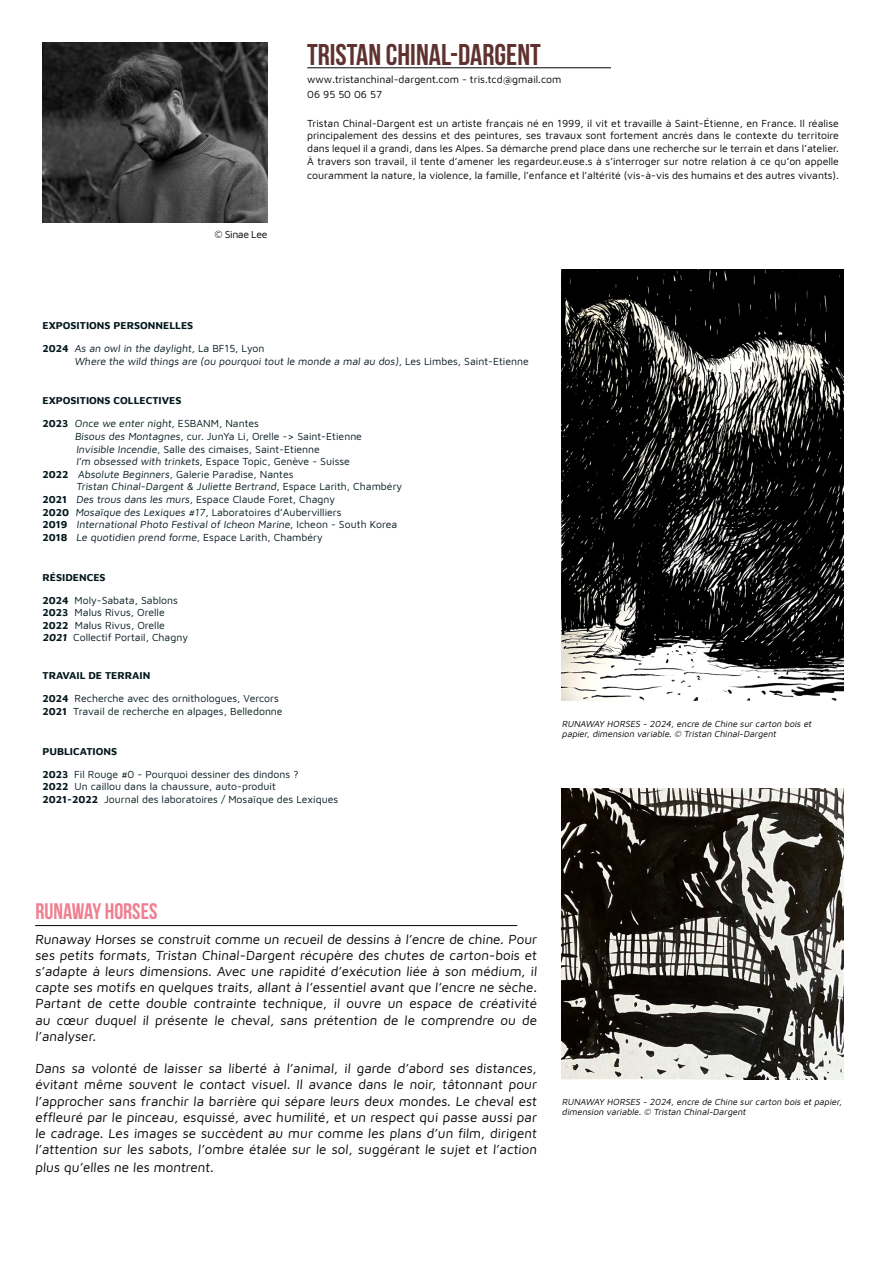
<style>
.page{position:relative;width:893px;height:1263px;background:#fff}
.page>*{position:absolute;margin:0;border:0;box-sizing:border-box;transform-origin:0 0}
.t1{font:700 30px "Bebas Neue";color:#5f322f}
.t2{font:700 22.5px "Bebas Neue";color:#ef7f90}
.t3{font:13.5px/16.2px "Maven Pro";color:#020203;text-align:justify}
.t4{font:10.5px/23.1px "Maven Pro";color:#03171d}
.t5{font:10.5px/12.6px "Maven Pro";color:#000;text-align:justify}
.t6{font:700 10.5px "Maven Pro";color:#03171d}
.t7{font:10.5px "Maven Pro";letter-spacing:-.04em;color:#000}
.t8{font:italic 9px/9.9px "Maven Pro";color:#000}
.s1{font-weight:700}
</style>
<div class="page">
<img style="left:43px;top:43px;width:224px;height:179px">
<hr style="left:35px;top:925px;width:482px;height:1px;background:#000">
<img style="left:562px;top:270px;width:282px;height:430px">
<img style="left:562px;top:789px;width:282px;height:290px">
<hr style="left:307px;top:67px;width:304px;height:1px;background:#000">
<h1 class="t1" style="left:307px;top:38px;width:235px">TRISTAN CHINAL-DARGENT</h1>
<p class="t5" style="left:307px;top:72px;width:256px;line-height:14.4px">www.tristanchinal-dargent.com - tris.tcd@gmail.com<br>06 95 50 06 57</p>
<p class="t7" style="left:215px;top:227px;width:54px">© Sinae Lee</p>
<p class="t5" style="left:307px;top:116px;width:533px">Tristan Chinal-Dargent est un artiste français né en 1999, il vit et travaille à Saint-Étienne, en France. Il réalise principalement des dessins et des peintures, ses travaux sont fortement ancrés dans le contexte du territoire dans lequel il a grandi, dans les Alpes. Sa démarche prend place dans une recherche sur le terrain et dans l’atelier.<br>À travers son travail, il tente d’amener les regardeur.euse.s à s’interroger sur notre relation à ce qu’on appelle</p>
<p class="t5" style="left:307px;top:169px;width:533px">couramment la nature, la violence, la famille, l’enfance et l’altérité (vis-à-vis des humains et des autres vivants).</p>
<p class="t4" style="left:43px;top:313px;width:223px"><span class="s1">EXPOSITIONS PERSONNELLES<br>2024</span> As an owl in the daylight, La BF15, Lyon</p>
<p class="t4" style="left:74px;top:349px;width:456px">Where the wild things are (ou pourquoi tout le monde a mal au dos), Les Limbes, Saint-Etienne</p>
<p class="t6" style="left:43px;top:393px;width:140px">EXPOSITIONS COLLECTIVES</p>
<p class="t4" style="left:43px;top:412px;width:218px"><span class="s1">2023</span> Once we enter night, ESBANM, Nantes</p>
<p class="t4" style="left:75px;top:424px;width:289px">Bisous des Montagnes, cur. JunYa Li, Orelle -&gt; Saint-Etienne</p>
<p class="t4" style="left:76px;top:437px;width:245px">Invisible Incendie, Salle des cimaises, Saint-Etienne</p>
<p class="t4" style="left:76px;top:449px;width:275px">I’m obsessed with trinkets, Espace Topic, Genève - Suisse</p>
<p class="t4" style="left:43px;top:462px;width:253px"><span class="s1">2022</span> Absolute Beginners, Galerie Paradise, Nantes</p>
<p class="t4" style="left:76px;top:475px;width:328px">Tristan Chinal-Dargent &amp; Juliette Bertrand, Espace Larith, Chambéry</p>
<p class="t4" style="left:43px;top:487px;width:294px"><span class="s1">2021</span> Des trous dans les murs, Espace Claude Foret, Chagny</p>
<p class="t4" style="left:43px;top:500px;width:301px"><span class="s1">2020</span> Mosaïque des Lexiques #17, Laboratoires d’Aubervilliers</p>
<p class="t4" style="left:43px;top:512px;width:356px"><span class="s1">2019</span> International Photo Festival of Icheon Marine, Icheon - South Korea</p>
<p class="t4" style="left:43px;top:525px;width:282px"><span class="s1">2018</span> Le quotidien prend forme, Espace Larith, Chambéry</p>
<p class="t4" style="left:43px;top:565px;width:137px"><span class="s1">RÉSIDENCES<br>2024</span> Moly-Sabata, Sablons</p>
<p class="t4" style="left:43px;top:606px;width:147px;line-height:12.6px"><span class="s1">2023</span> Malus Rivus, Orelle<br><span class="s1">2022</span> Malus Rivus, Orelle<br><span class="s1">2021</span> Collectif Portail, Chagny</p>
<p class="t4" style="left:43px;top:663px;width:238px"><span class="s1">TRAVAIL DE TERRAIN<br>2024</span> Recherche avec des ornithologues, Vercors</p>
<p class="t4" style="left:43px;top:699px;width:242px"><span class="s1">2021</span> Travail de recherche en alpages, Belledonne</p>
<p class="t4" style="left:43px;top:739px;width:257px"><span class="s1">PUBLICATIONS<br>2023</span> Fil Rouge #0 - Pourquoi dessiner des dindons ?</p>
<p class="t4" style="left:43px;top:780px;width:297px;line-height:12.6px"><span class="s1">2022</span> Un caillou dans la chaussure, auto-produit<br><span class="s1">2021-2022</span> Journal des laboratoires / Mosaïque des Lexiques</p>
<p class="t8" style="left:562px;top:718px;width:253px">RUNAWAY HORSES - 2024, encre de Chine sur carton bois et papier, dimension variable. © Tristan Chinal-Dargent</p>
<h2 class="t2" style="left:36px;top:899px;width:123px">RUNAWAY HORSES</h2>
<p class="t3" style="left:35px;top:930px;width:505px">Runaway Horses se construit comme un recueil de dessins à l’encre de chine. Pour ses petits formats, Tristan Chinal-Dargent récupère des chutes de carton-bois et s’adapte à leurs dimensions. Avec une rapidité d’exécution liée à son médium, il capte ses motifs en quelques traits, allant à l’essentiel avant que l’encre ne sèche.<br>Partant de cette double contrainte technique, il ouvre un espace de créativité au cœur duquel il présente le cheval, sans prétention de le comprendre ou de l’analyser.</p>
<p class="t3" style="left:35px;top:1059px;width:505px">Dans sa volonté de laisser sa liberté à l’animal, il garde d’abord ses distances, évitant même souvent le contact visuel. Il avance dans le noir, tâtonnant pour l’approcher sans franchir la barrière qui sépare leurs deux mondes. Le cheval est effleuré par le pinceau, esquissé, avec humilité, et un respect qui passe aussi par le cadrage. Les images se succèdent au mur comme les plans d’un film, dirigent l’attention sur les sabots, l’ombre étalée sur le sol, suggérant le sujet et l’action</p>
<p class="t3" style="left:35px;top:1158px;width:182px">plus qu’elles ne les montrent.</p>
<p class="t8" style="left:562px;top:1097px;width:284px">RUNAWAY HORSES - 2024, encre de Chine sur carton bois et papier, dimension variable. © Tristan Chinal-Dargent</p>
</div>
